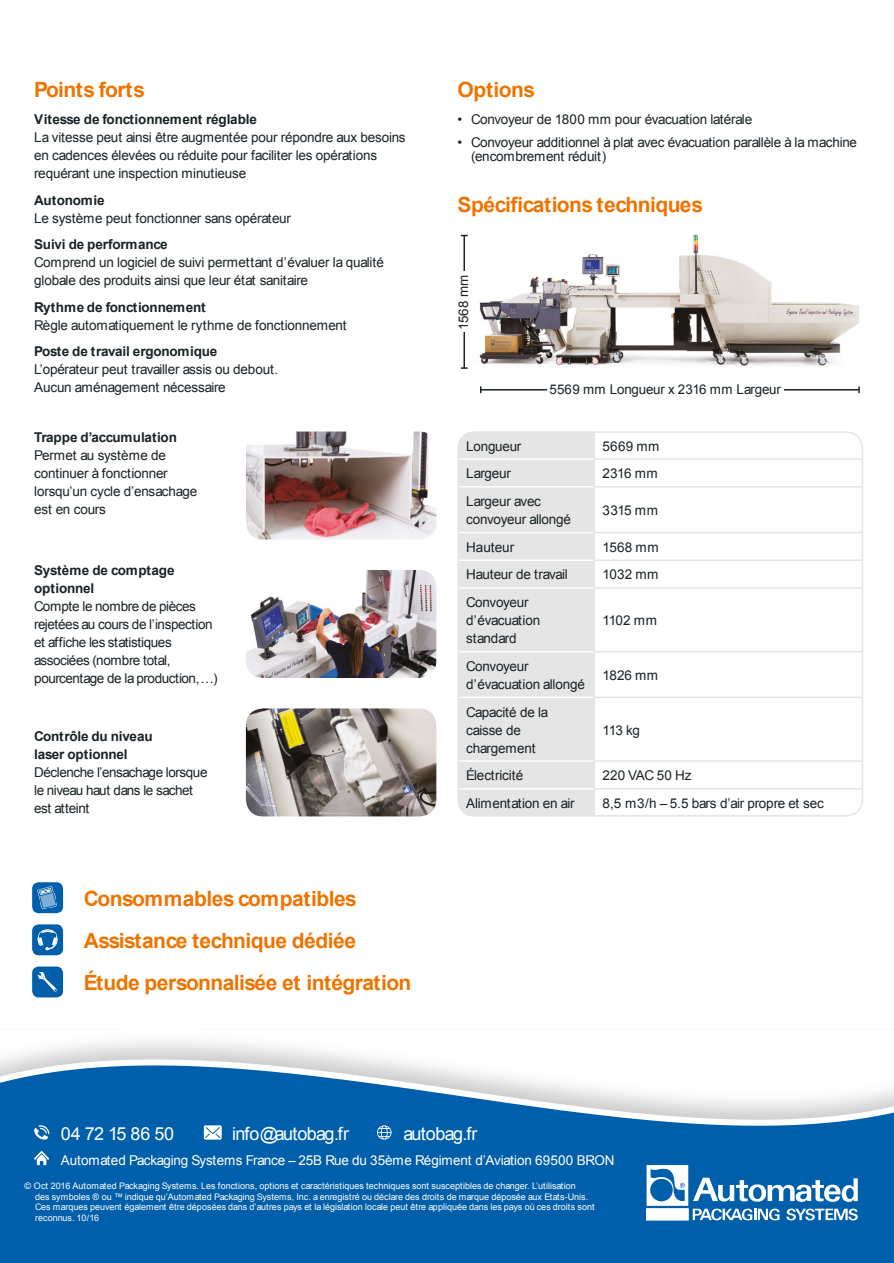
<style>
.page{position:relative;width:894px;height:1263px;background:#fff}
.page>*{position:absolute;margin:0;border:0;box-sizing:border-box;transform-origin:0 0}
.t1{font:700 21px/42.2px "Arial";letter-spacing:-.025em;color:#ee7402}
.t2{font:18px "Arial";letter-spacing:-.035em;color:#fff}
.t3{font:13.5px/18px "Arial";letter-spacing:-.02em;color:#192226}
.t4{font:700 13.5px/18px "Arial";letter-spacing:-.01em;color:#192226}
.t5{font:13.5px "Arial";letter-spacing:-.01em;color:#fff}
.t6{font:13.5px "Arial";color:#192226}
.t7{font:13.35px "Arial";letter-spacing:-.01em;color:#192226}
.t8{font:9px/10.5px "Arial";color:#fff}
</style>
<div class="page">
<img style="left:479px;top:234px;width:380px;height:133px">
<hr style="left:480px;top:389px;width:378px;height:1px;background:#192226">
<div style="left:547px;top:383px;width:236px;height:13px;background:#fff"></div>
<hr style="left:463px;top:235px;width:2px;height:133px;background:#192226">
<svg style="left:460px;top:367px;width:7px;height:2px"></svg>
<div style="left:457px;top:271px;width:13px;height:61px;background:#fff"></div>
<div style="left:460px;top:434px;width:133px;height:382px;background:#e5e5e5"></div>
<svg style="left:594px;top:433px;width:268px;height:383px"></svg>
<hr style="left:593px;top:458px;width:269px;height:2px;background:#e5e5e5">
<hr style="left:593px;top:486px;width:269px;height:2px;background:#e5e5e5">
<hr style="left:593px;top:532px;width:269px;height:1px;background:#e5e5e5">
<hr style="left:593px;top:559px;width:269px;height:2px;background:#e5e5e5">
<hr style="left:593px;top:587px;width:269px;height:2px;background:#e5e5e5">
<hr style="left:593px;top:697px;width:269px;height:1px;background:#e5e5e5">
<hr style="left:593px;top:760px;width:269px;height:2px;background:#e5e5e5">
<hr style="left:593px;top:788px;width:269px;height:2px;background:#e5e5e5">
<hr style="left:593px;top:816px;width:269px;height:1px;background:#e5e5e5">
<svg style="left:593px;top:434px;width:1px;height:52px"></svg>
<hr style="left:593px;top:488px;width:1px;height:44px;background:#e5e5e5">
<svg style="left:593px;top:533px;width:1px;height:54px"></svg>
<hr style="left:593px;top:589px;width:1px;height:62px;background:#e5e5e5">
<hr style="left:593px;top:652px;width:1px;height:45px;background:#e5e5e5">
<hr style="left:593px;top:698px;width:1px;height:62px;background:#e5e5e5">
<svg style="left:593px;top:762px;width:1px;height:51px"></svg>
<hr style="left:457px;top:458px;width:136px;height:2px;background:#fff">
<hr style="left:457px;top:486px;width:136px;height:2px;background:#fff">
<hr style="left:457px;top:532px;width:136px;height:1px;background:#fff">
<hr style="left:457px;top:559px;width:136px;height:2px;background:#fff">
<hr style="left:457px;top:587px;width:136px;height:2px;background:#fff">
<hr style="left:457px;top:697px;width:136px;height:1px;background:#fff">
<hr style="left:457px;top:760px;width:136px;height:2px;background:#fff">
<hr style="left:457px;top:788px;width:136px;height:2px;background:#fff">
<hr style="left:457px;top:651px;width:136px;height:1px;background:#fff">
<hr style="left:593px;top:651px;width:269px;height:1px;background:#e5e5e5">
<div style="left:457px;top:431px;width:405px;height:385px;border:2px solid #e5e5e5;border-radius:16px"></div>
<img style="left:246px;top:570px;width:190px;height:108px;border-radius:17px">
<img style="left:246px;top:708px;width:190px;height:108px;border-radius:17px">
<img style="left:246px;top:431px;width:190px;height:108px;border-radius:17px">
<svg style="left:5px;top:1042px;width:370px;height:17px"></svg>
<svg style="left:0;top:1059px;width:893px;height:204px;background:#2e7bb7"></svg>
<svg style="left:646px;top:1165px;width:212px;height:56px"></svg>
<svg style="left:34px;top:1125px;width:15px;height:16px"></svg>
<svg style="left:204px;top:1125px;width:18px;height:15px"></svg>
<svg style="left:34px;top:1151px;width:15px;height:14px"></svg>
<svg style="left:377px;top:1125px;width:14px;height:15px"></svg>
<div style="left:32px;top:882px;width:31px;height:31px;background:#005faa;border-radius:7px"></div>
<svg style="left:37px;top:886px;width:20px;height:23px"></svg>
<div style="left:32px;top:924px;width:31px;height:31px;background:#005faa;border-radius:7px"></div>
<svg style="left:37px;top:929px;width:21px;height:21px"></svg>
<div style="left:32px;top:966px;width:31px;height:31px;background:#005faa;border-radius:7px"></div>
<svg style="left:38px;top:972px;width:19px;height:20px"></svg>
<h1 class="t1" style="left:34px;top:70px;width:112px">Points forts</h1>
<p class="t4" style="left:34px;top:112px;width:224px">Vitesse de fonctionnement réglable</p>
<p class="t3" style="left:34px;top:130px;width:373px">La vitesse peut ainsi être augmentée pour répondre aux besoins en cadences élevées ou réduite pour faciliter les opérations requérant une inspection minutieuse</p>
<p class="t4" style="left:34px;top:192px;width:72px">Autonomie</p>
<p class="t3" style="left:34px;top:210px;width:258px">Le système peut fonctionner sans opérateur</p>
<p class="t4" style="left:34px;top:237px;width:135px">Suivi de performance</p>
<p class="t3" style="left:34px;top:255px;width:351px">Comprend un logiciel de suivi permettant d’évaluer la qualité globale des produits ainsi que leur état sanitaire</p>
<p class="t4" style="left:34px;top:299px;width:173px">Rythme de fonctionnement</p>
<p class="t3" style="left:34px;top:317px;width:314px">Règle automatiquement le rythme de fonctionnement</p>
<p class="t4" style="left:34px;top:344px;width:185px">Poste de travail ergonomique</p>
<p class="t3" style="left:34px;top:361px;width:245px">L’opérateur peut travailler assis ou debout.<br>Aucun aménagement nécessaire</p>
<p class="t4" style="left:34px;top:430px;width:144px">Trappe d’accumulation</p>
<p class="t3" style="left:34px;top:448px;width:165px">Permet au système de continuer à fonctionner lorsqu’un cycle d’ensachage est en cours</p>
<p class="t4" style="left:34px;top:563px;width:142px">Système de comptage optionnel</p>
<p class="t3" style="left:34px;top:599px;width:185px">Compte le nombre de pièces rejetées au cours de l’inspection et affiche les statistiques associées (nombre total, pourcentage de la production,…)</p>
<p class="t4" style="left:34px;top:729px;width:120px">Contrôle du niveau laser optionnel</p>
<p class="t3" style="left:34px;top:765px;width:175px">Déclenche l’ensachage lorsque le niveau haut dans le sachet est atteint</p>
<h1 class="t1" style="left:84px;top:879px;width:329px">Consommables compatibles<br>Assistance technique dédiée<br>Étude personnalisée et intégration</h1>
<h1 class="t1" style="left:457px;top:70px;width:79px">Options</h1>
<p class="t3" style="left:457px;top:112px;width:296px">• Convoyeur de 1800 mm pour évacuation latérale</p>
<p class="t3" style="left:471px;top:136px;width:387px;line-height:14.2px;text-indent:-14px">• Convoyeur additionnel à plat avec évacuation parallèle à la machine (encombrement réduit)</p>
<h1 class="t1" style="left:457px;top:186px;width:247px">Spécifications techniques</h1>
<p class="t7" style="left:458px;top:330px;width:57px;rotate:-90deg">1568 mm</p>
<p class="t7" style="left:549px;top:384px;width:233px">5569 mm Longueur x 2316 mm Largeur</p>
<p class="t7" style="left:466px;top:441px;width:57px">Longueur</p>
<p class="t3" style="left:602px;top:438px;width:58px">5669 mm</p>
<p class="t3" style="left:466px;top:466px;width:46px">Largeur</p>
<p class="t3" style="left:602px;top:466px;width:57px">2316 mm</p>
<p class="t3" style="left:466px;top:493px;width:106px">Largeur avec convoyeur allongé</p>
<p class="t3" style="left:602px;top:502px;width:57px">3315 mm</p>
<p class="t6" style="left:466px;top:542px;width:50px">Hauteur</p>
<p class="t3" style="left:602px;top:539px;width:57px">1568 mm</p>
<p class="t3" style="left:466px;top:567px;width:103px">Hauteur de travail</p>
<p class="t3" style="left:602px;top:567px;width:57px">1032 mm</p>
<p class="t3" style="left:466px;top:595px;width:76px">Convoyeur d’évacuation standard</p>
<p class="t3" style="left:602px;top:613px;width:56px">1102 mm</p>
<p class="t3" style="left:466px;top:658px;width:120px">Convoyeur d’évacuation allongé</p>
<p class="t3" style="left:602px;top:667px;width:57px">1826 mm</p>
<p class="t3" style="left:466px;top:704px;width:84px">Capacité de la caisse de chargement</p>
<p class="t3" style="left:602px;top:722px;width:39px">113 kg</p>
<p class="t3" style="left:466px;top:768px;width:59px">Électricité</p>
<p class="t3" style="left:602px;top:768px;width:90px">220 VAC 50 Hz</p>
<p class="t3" style="left:466px;top:795px;width:110px">Alimentation en air</p>
<p class="t3" style="left:602px;top:795px;width:222px">8,5 m3/h – 5.5 bars d’air propre et sec</p>
<h2 class="t2" style="left:61px;top:1126px;width:115px">04 72 15 86 50</h2>
<h2 class="t2" style="left:232px;top:1126px;width:118px">info@autobag.fr</h2>
<p class="t5" style="left:61px;top:1155px;width:555px">Automated Packaging Systems France – 25B Rue du 35ème Régiment d’Aviation 69500 BRON</p>
<h2 class="t2" style="left:403px;top:1126px;width:76px">autobag.fr</h2>
<p class="t8" style="left:35px;top:1182px;width:560px;text-indent:-11px">© Oct 2016 Automated Packaging Systems. Les fonctions, options et caractéristiques techniques sont susceptibles de changer. L’utilisation<br>des symboles ® ou ™ indique qu’Automated Packaging Systems, Inc. a enregistré ou déclare des droits de marque déposée aux Etats-Unis.<br>Ces marques peuvent également être déposées dans d’autres pays et la législation locale peut être appliquée dans les pays où ces droits sont reconnus. 10/16</p>
</div>
